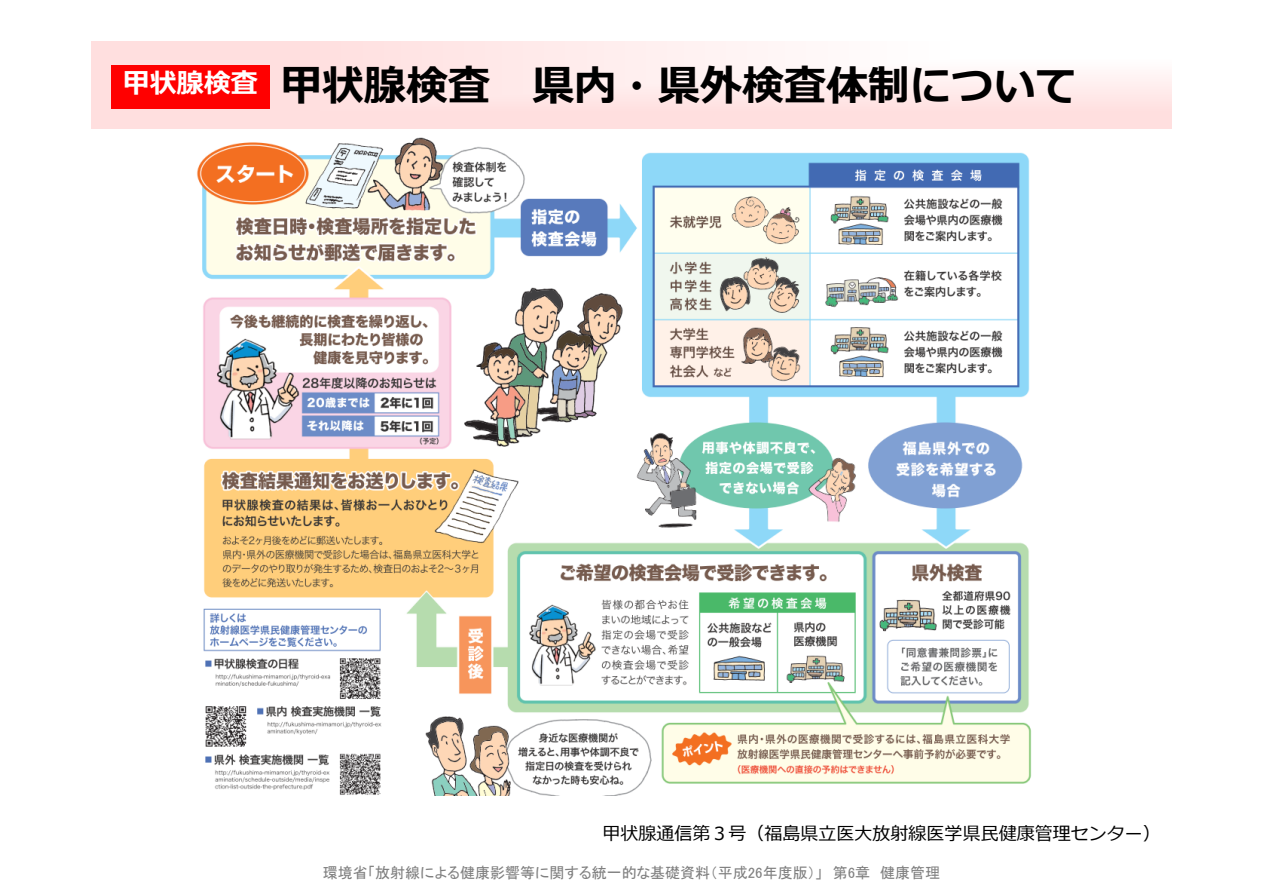
<style>
.page{position:relative;width:1263px;height:893px;background:#fff}
.page>*{position:absolute;margin:0;border:0;box-sizing:border-box;transform-origin:0 0}
.t1{font:700 42px "Meiryo";color:#000}
.t2{font:700 27px "Meiryo";color:#fff}
.t3{font:18px "Meiryo";color:#000}
.t4{font:15px "MS P Gothic";color:#808080}
</style>
<div class="page">
<img style="left:91px;top:41px;width:1080px;height:88px">
<img style="left:197px;top:138px;width:835px;height:657px">
<div style="left:112px;top:65px;width:158px;height:44px;background:#f00"></div>
<h2 class="t2" style="left:123px;top:65px;width:136px">甲状腺検査</h2>
<h1 class="t1" style="left:280px;top:56px;width:799px">甲状腺検査 県内・県外検査体制について</h1>
<p class="t3" style="left:603px;top:821px;width:560px">甲状腺通信第３号（福島県立医大放射線医学県民健康管理センター）</p>
<p class="t4" style="left:323px;top:865px;width:619px">環境省「放射線による健康影響等に関する統一的な基礎資料（平成26年度版）」　第6章　健康管理</p>
</div>
